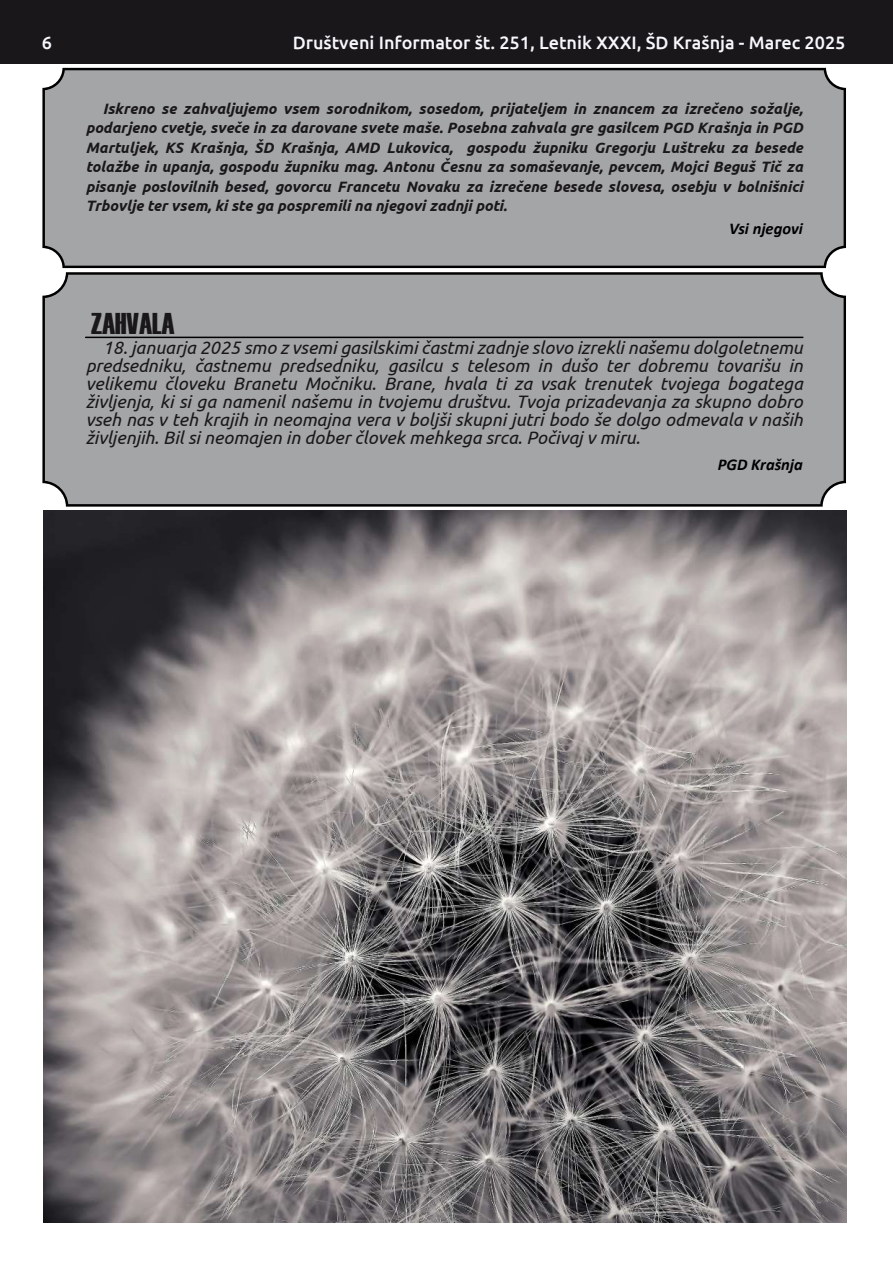
<style>
.page{position:relative;width:893px;height:1263px;background:#fff}
.page>*{position:absolute;margin:0;border:0;box-sizing:border-box;transform-origin:0 0}
.t1{font:30px "Haettenschweiler";color:#1a171b}
.t2{font:italic 18px/18px "Ubuntu";color:#1a171b;text-align:justify}
.t3{font:500 18px "Ubuntu";color:#f7f8fc}
.t4{font:italic 700 16.5px "Calibri";color:#000}
.t5{font:italic 700 15px/19.5px "Ubuntu";color:#1a171b;text-align:justify}
</style>
<div class="page">
<div style="left:43px;top:68px;width:803px;height:200px;background:#a3a5a7"></div>
<div style="left:43px;top:272px;width:803px;height:234px;background:#a3a5a7"></div>
<div style="left:0;top:0;width:893px;height:64px;background:#1a171b"></div>
<hr style="left:86px;top:337px;width:717px;height:1px;background:#000">
<img style="left:43px;top:511px;width:803px;height:712px">
<p class="t3" style="left:42px;top:35px;width:12px">6</p>
<p class="t3" style="left:293px;top:35px;width:554px">Društveni Informator št. 251, Letnik XXXI, ŠD Krašnja - Marec 2025</p>
<p class="t5" style="left:86px;top:99px;width:719px;text-indent:17px">Iskreno se zahvaljujemo vsem sorodnikom, sosedom, prijateljem in znancem za izrečeno sožalje, podarjeno cvetje, sveče in za darovane svete maše. Posebna zahvala gre gasilcem PGD Krašnja in PGD Martuljek, KS Krašnja, ŠD Krašnja, AMD Lukovica, gospodu župniku Gregorju Luštreku za besede tolažbe in upanja, gospodu župniku mag. Antonu Česnu za somaševanje, pevcem, Mojci Beguš Tič za pisanje poslovilnih besed, govorcu Francetu Novaku za izrečene besede slovesa, osebju v bolnišnici Trbovlje ter vsem, ki ste ga pospremili na njegovi zadnji poti.</p>
<p class="t4" style="left:729px;top:222px;width:75px">Vsi njegovi</p>
<h1 class="t1" style="left:91px;top:313px;width:85px">ZAHVALA</h1>
<p class="t2" style="left:86px;top:339px;width:719px;text-indent:17px">18. januarja 2025 smo z vsemi gasilskimi častmi zadnje slovo izrekli našemu dolgoletnemu predsedniku, častnemu predsedniku, gasilcu s telesom in dušo ter dobremu tovarišu in velikemu človeku Branetu Močniku. Brane, hvala ti za vsak trenutek tvojega bogatega življenja, ki si ga namenil našemu in tvojemu društvu. Tvoja prizadevanja za skupno dobro vseh nas v teh krajih in neomajna vera v boljši skupni jutri bodo še dolgo odmevala v naših življenjih. Bil si neomajen in dober človek mehkega srca. Počivaj v miru.</p>
<p class="t4" style="left:718px;top:457px;width:87px">PGD Krašnja</p>
</div>
